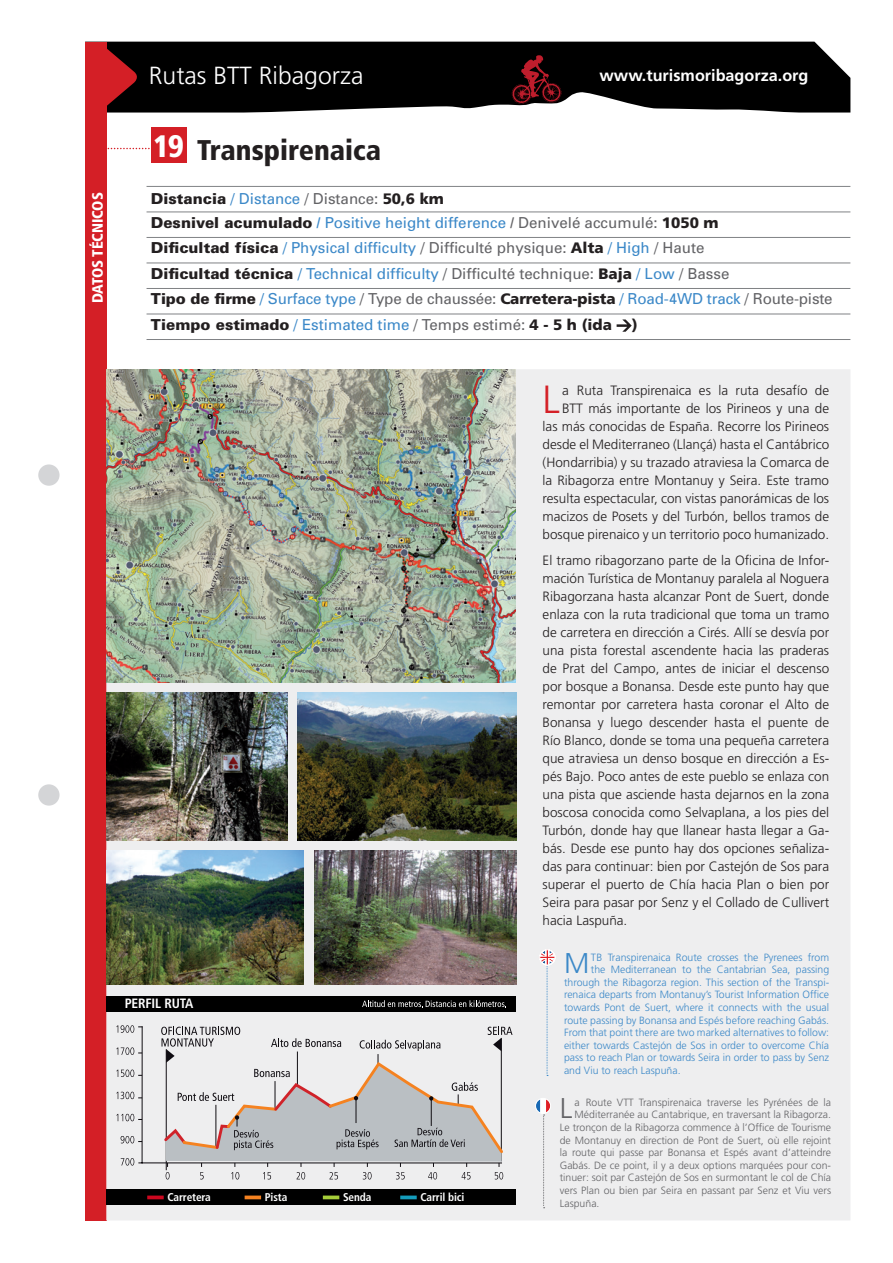
<style>
.page{position:relative;width:893px;height:1263px;background:#fff}
.page>*{position:absolute;margin:0;border:0;box-sizing:border-box;transform-origin:0 0}
.t1{font:300 39.3px "Frutiger LT Std";color:#d41f26}
.t2{font:900 condensed 28.5px "Frutiger LT Std";color:#231f20}
.t3{font:300 28.5px "Frutiger LT Std";color:#3b88c8}
.t4{font:300 28.5px "Frutiger LT Std";color:#636366}
.t5{font:300 24.75px "Frutiger LT Std";color:#fff}
.t6{font:700 16.2px "Frutiger LT Std";color:#fff}
.t7{font:15.15px "Univers";color:#636366}
.t8{font:15.15px "Univers";color:#3b88c8}
.t9{font:900 15.15px "Univers LT Std";color:#231f20}
.t10{font:900 15.15px "Frutiger LT Std";color:#231f20}
.t11{font:900 condensed 15px "Frutiger LT Std";letter-spacing:-.01em;color:#fff}
.t12{font:300 13.5px/18px "Frutiger LT Std";color:#231f20;text-align:right}
.t13{font:700 condensed 13.5px "Frutiger LT Std";letter-spacing:-.01em;color:#fff}
.t14{font:700 condensed 11.25px "Frutiger LT Std";letter-spacing:-.01em;color:#fff}
.t15{font:300 10.5px "Frutiger LT Std";color:#3b88c8}
.t16{font:300 10.5px "Frutiger LT Std";color:#636366}
.s1{font-size:31.05px;color:#fff}
.s2{font-family:"Univers LT Std";font-weight:900;color:#231f20}
.s3{color:#3b88c8}
.s4{font-family:"Frutiger LT Std";font-weight:900;color:#231f20}
.s5{font-family:"Frutiger LT Std";font-weight:700;font-stretch:condensed}
.s6{font-family:"Frutiger LT Std";font-weight:700;font-stretch:condensed;color:#636366}
.s7{color:#636366}
.s8{font-family:"Univers";font-weight:400;color:#3b88c8}
.s9{font-family:"Univers";font-weight:400;color:#636366}
.s10{font-family:"Frutiger LT Std"}
</style>
<div class="page">
<div style="left:141px;top:42px;width:709px;height:71px;background:#000"></div>
<div style="left:85px;top:42px;width:21px;height:1178px;background:#d41f26"></div>
<svg style="left:106px;top:42px;width:35px;height:71px;background:#570e11"></svg>
<svg style="left:106px;top:148px;width:44px;height:1px"></svg>
<svg style="left:228px;top:55px;width:581px;height:58px;background:#1d191a"></svg>
<div style="left:38px;top:464px;width:22px;height:22px;background:#d4d5d7;border-radius:50%"></div>
<div style="left:38px;top:784px;width:22px;height:22px;background:#d4d5d7;border-radius:50%"></div>
<div style="left:106px;top:369px;width:744px;height:851px;background:#eeeeef"></div>
<svg style="left:539px;top:949px;width:17px;height:127px;background:#e8e7ea"></svg>
<div style="left:539px;top:949px;width:16px;height:16px;border:1px solid #fff;border-radius:50%"></div>
<svg style="left:535px;top:1099px;width:15px;height:109px;background:#e6e4e6"></svg>
<div style="left:535px;top:1098px;width:16px;height:16px;border:1px solid #fff;border-radius:50%"></div>
<div style="left:151px;top:128px;width:36px;height:35px;background:#d41f26"></div>
<hr style="left:142px;top:1027px;width:1px;height:136px;background:#0e0b10">
<hr style="left:139px;top:1162px;width:362px;height:1px;background:#0e0b10">
<svg style="left:116px;top:1025px;width:27px;height:8px"></svg>
<svg style="left:116px;top:1047px;width:26px;height:8px"></svg>
<svg style="left:116px;top:1069px;width:26px;height:8px"></svg>
<svg style="left:116px;top:1092px;width:26px;height:7px"></svg>
<svg style="left:116px;top:1114px;width:26px;height:7px"></svg>
<svg style="left:121px;top:1136px;width:21px;height:7px"></svg>
<svg style="left:121px;top:1158px;width:13px;height:7px"></svg>
<svg style="left:161px;top:1027px;width:351px;height:152px;background:#d2d0d1"></svg>
<div style="left:106px;top:996px;width:410px;height:15px;background:#000"></div>
<div style="left:106px;top:1189px;width:410px;height:16px;background:#000"></div>
<svg style="left:362px;top:1000px;width:144px;height:7px"></svg>
<hr style="left:147px;top:186px;width:703px;height:1px;background:#808285">
<hr style="left:147px;top:212px;width:703px;height:1px;background:#808285">
<hr style="left:147px;top:237px;width:703px;height:1px;background:#808285">
<hr style="left:147px;top:263px;width:703px;height:1px;background:#808285">
<hr style="left:147px;top:288px;width:703px;height:1px;background:#808285">
<hr style="left:147px;top:314px;width:703px;height:1px;background:#808285">
<hr style="left:147px;top:339px;width:703px;height:1px;background:#808285">
<svg style="left:617px;top:319px;width:15px;height:13px"></svg>
<img style="left:106px;top:369px;width:409px;height:313px">
<svg style="left:147px;top:1195px;width:17px;height:4px"></svg>
<svg style="left:245px;top:1195px;width:16px;height:4px"></svg>
<svg style="left:400px;top:1195px;width:17px;height:4px"></svg>
<svg style="left:323px;top:1195px;width:16px;height:4px"></svg>
<img style="left:106px;top:693px;width:181px;height:147px">
<img style="left:106px;top:851px;width:198px;height:134px">
<img style="left:297px;top:693px;width:219px;height:148px">
<img style="left:314px;top:851px;width:202px;height:134px">
<p class="t11" style="left:88px;top:303px;width:112px;rotate:-90deg">DATOS TÉCNICOS</p>
<p class="t5" style="left:149px;top:62px;width:216px">Rutas BTT Ribagorza</p>
<p class="t6" style="left:600px;top:66px;width:210px">www.turismoribagorza.org</p>
<p class="t2" style="left:153px;top:133px;width:229px"><span class="s1">19</span> Transpirenaica</p>
<p class="t7" style="left:151px;top:189px;width:295px"><span class="s2">Distancia</span> <span class="s3">/ Distance</span> / Distance: <span class="s4">50,6 km</span></p>
<p class="t8" style="left:151px;top:213px;width:569px"><span class="s2">Desnivel acumulado</span> <span class="s5">/</span> Positive height difference <span class="s6">/</span> <span class="s7">Denivelé accumulé:</span> <span class="s4">1050 m</span></p>
<p class="t7" style="left:151px;top:239px;width:555px"><span class="s2">Dificultad física</span> <span class="s3">/ Physical difficulty</span> / Difficulté physique: <span class="s4">Alta</span> <span class="s3">/ High</span> / Haute</p>
<p class="t7" style="left:151px;top:264px;width:580px"><span class="s2">Dificultad técnica</span> <span class="s3">/ Technical difficulty</span> / Difficulté technique: <span class="s4">Baja</span> <span class="s3">/ Low</span> / Basse</p>
<p class="t7" style="left:151px;top:290px;width:683px"><span class="s2">Tipo de firme</span> <span class="s3">/ Surface type</span> / Type de chaussée: <span class="s4">Carretera-pista</span> <span class="s3">/ Road-4WD track</span> / Route-piste</p>
<p class="t9" style="left:151px;top:315px;width:463px">Tiempo estimado <span class="s8">/ Estimated time</span> <span class="s9">/ Temps estimé:</span> <span class="s10">4 - 5 h (ida</span></p>
<p class="t10" style="left:632px;top:315px;width:7px">)</p>
<p class="t13" style="left:125px;top:995px;width:70px">PERFIL RUTA</p>
<p class="t14" style="left:167px;top:1190px;width:45px">Carretera</p>
<p class="t14" style="left:265px;top:1190px;width:24px">Pista</p>
<p class="t14" style="left:343px;top:1190px;width:30px">Senda</p>
<p class="t14" style="left:420px;top:1190px;width:46px">Carril bici</p>
<p class="t12" style="left:543px;top:381px;width:288px">a Ruta Transpirenaica es la ruta desafío de BTT más importante de los Pirineos y una de<br>las más conocidas de España. Recorre los Pirineos desde el Mediterraneo (Llançá) hasta el Cantábrico (Hondarribia) y su trazado atraviesa la Comarca de la Ribagorza entre Montanuy y Seira. Este tramo resulta espectacular, con vistas panorámicas de los macizos de Posets y del Turbón, bellos tramos de bosque pirenaico y un territorio poco humanizado.</p>
<p class="t12" style="left:543px;top:552px;width:288px;text-align:justify">El tramo ribagorzano parte de la Oficina de Infor&shy;mación Turística de Montanuy paralela al Noguera Ribagorzana hasta alcanzar Pont de Suert, donde enlaza con la ruta tradicional que toma un tramo de carretera en dirección a Cirés. Allí se desvía por una pista forestal ascendente hacia las praderas de Prat del Campo, antes de iniciar el descenso por bosque a Bonansa. Desde este punto hay que remontar por carretera hasta coronar el Alto de Bonansa y luego descender hasta el puente de Río Blanco, donde se toma una pequeña carretera que atraviesa un denso bosque en dirección a Es&shy;pés Bajo. Poco antes de este pueblo se enlaza con una pista que asciende hasta dejarnos en la zona boscosa conocida como Selvaplana, a los pies del Turbón, donde hay que llanear hasta llegar a Ga&shy;bás. Desde ese punto hay dos opciones señaliza&shy;das para continuar: bien por Castejón de Sos para superar el puerto de Chía hacia Plan o bien por Seira para pasar por Senz y el Collado de Cullivert hacia Laspuña.</p>
<p class="t1" style="left:543px;top:377px;width:19px">L</p>
<p class="t3" style="left:564px;top:947px;width:27px">M</p>
<p class="t15" style="left:591px;top:951px;width:240px">TB Transpirenaica Route crosses the Pyrenees from</p>
<p class="t15" style="left:591px;top:963px;width:240px">the Mediterranean to the Cantabrian Sea, passing</p>
<p class="t15" style="left:564px;top:976px;width:267px">through the Ribagorza region. This section of the Transpi-</p>
<p class="t15" style="left:564px;top:989px;width:267px">renaica departs from Montanuy’s Tourist Information Office</p>
<p class="t15" style="left:564px;top:1001px;width:267px">towards Pont de Suert, where it connects with the usual</p>
<p class="t15" style="left:564px;top:1014px;width:267px">route passing by Bonansa and Espés before reaching Gabás.</p>
<p class="t15" style="left:564px;top:1026px;width:267px">From that point there are two marked alternatives to follow:</p>
<p class="t15" style="left:564px;top:1039px;width:267px">either towards Castejón de Sos in order to overcome Chía</p>
<p class="t15" style="left:564px;top:1052px;width:267px">pass to reach Plan or towards Seira in order to pass by Senz</p>
<p class="t15" style="left:564px;top:1064px;width:118px">and Viu to reach Laspuña.</p>
<p class="t4" style="left:560px;top:1092px;width:14px">L</p>
<p class="t16" style="left:575px;top:1096px;width:258px">a Route VTT Transpirenaica traverse les Pyrénées de la</p>
<p class="t16" style="left:575px;top:1109px;width:258px">Méditerranée au Cantabrique, en traversant la Ribagorza.</p>
<p class="t16" style="left:560px;top:1121px;width:273px">Le tronçon de la Ribagorza commence à l’Office de Tourisme</p>
<p class="t16" style="left:560px;top:1134px;width:273px">de Montanuy en direction de Pont de Suert, où elle rejoint</p>
<p class="t16" style="left:560px;top:1147px;width:273px">la route qui passe par Bonansa et Espés avant d’atteindre</p>
<p class="t16" style="left:560px;top:1159px;width:273px">Gabás. De ce point, il y a deux options marquées pour con-</p>
<p class="t16" style="left:560px;top:1172px;width:273px">tinuer: soit par Castejón de Sos en surmontant le col de Chía</p>
<p class="t16" style="left:560px;top:1184px;width:273px">vers Plan ou bien par Seira en passant par Senz et Viu vers</p>
<p class="t16" style="left:560px;top:1197px;width:41px">Laspuña.</p>
</div>
